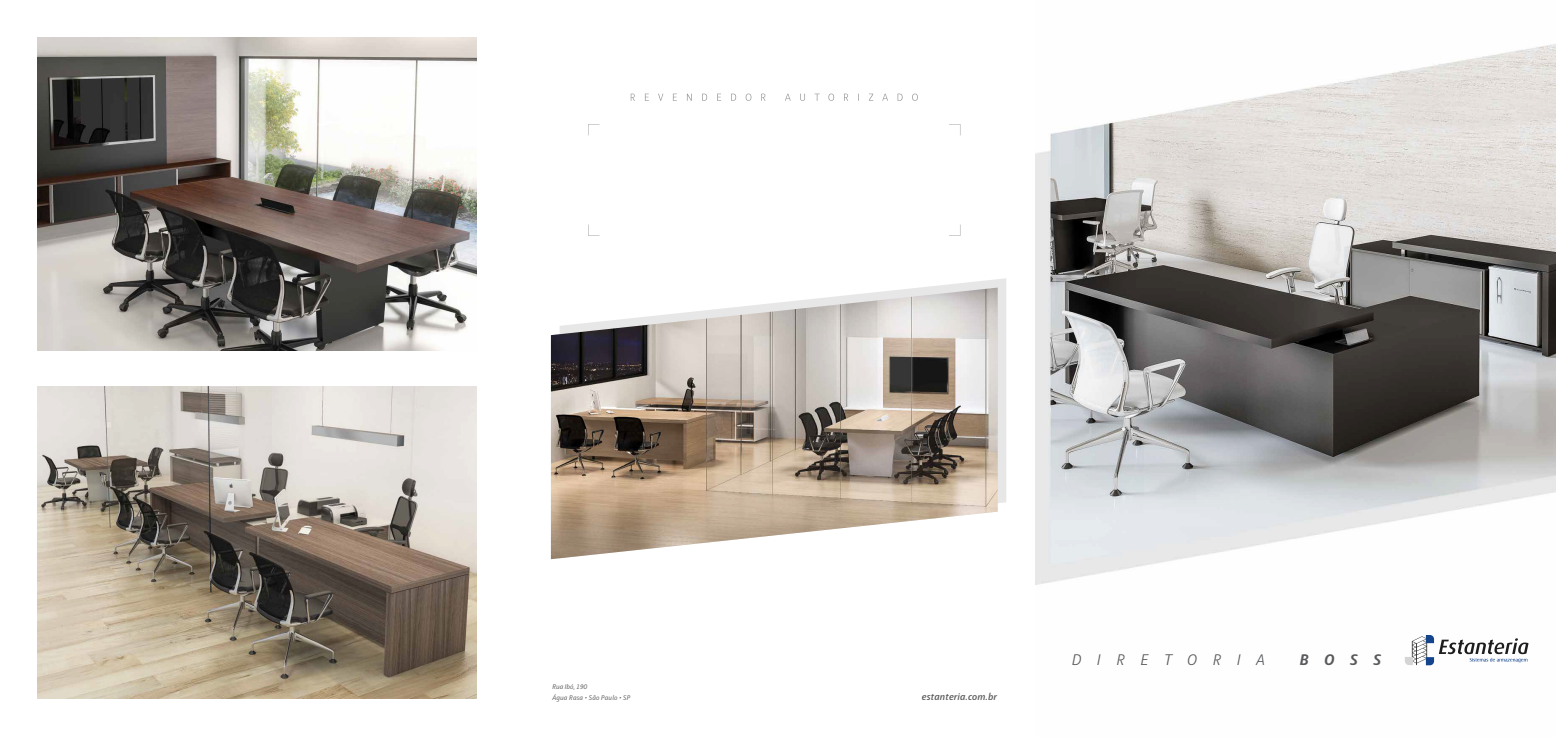
<style>
.page{position:relative;width:1556px;height:737px;background:#fff}
.page>*{position:absolute;margin:0;border:0;box-sizing:border-box;transform-origin:0 0}
.t1{font:15.75px "Haptic Light Italic 0 wt";letter-spacing:.99em;color:#58595b}
.t2{font:italic 700 15.75px "Haptic";color:#58595b}
.t3{font:italic 600 10.06px "Haptic";letter-spacing:.005em;color:#59595b}
.t4{font:italic 300 7px/10.5px "Haptic";letter-spacing:.01em;color:#59595b}
</style>
<div class="page">
<img style="left:1035px;top:44px;width:520px;height:622px">
<svg style="left:928px;top:278px;width:78px;height:234px;fill:#e7e7e7"></svg>
<img style="left:551px;top:287px;width:446px;height:272px">
<svg style="left:588px;top:124px;width:11px;height:11px"></svg>
<svg style="left:588px;top:224px;width:11px;height:12px"></svg>
<svg style="left:630px;top:94px;width:5px;height:7px"></svg>
<svg style="left:645px;top:94px;width:4px;height:7px"></svg>
<svg style="left:658px;top:94px;width:5px;height:7px"></svg>
<svg style="left:673px;top:94px;width:3px;height:7px"></svg>
<svg style="left:687px;top:94px;width:4px;height:7px"></svg>
<svg style="left:702px;top:94px;width:5px;height:7px"></svg>
<svg style="left:717px;top:94px;width:4px;height:7px"></svg>
<svg style="left:731px;top:94px;width:5px;height:7px"></svg>
<svg style="left:745px;top:94px;width:6px;height:7px"></svg>
<svg style="left:761px;top:94px;width:4px;height:7px"></svg>
<svg style="left:785px;top:94px;width:5px;height:7px"></svg>
<svg style="left:800px;top:94px;width:5px;height:7px"></svg>
<svg style="left:814px;top:94px;width:5px;height:7px"></svg>
<svg style="left:828px;top:94px;width:6px;height:7px"></svg>
<svg style="left:844px;top:94px;width:4px;height:7px"></svg>
<svg style="left:869px;top:94px;width:4px;height:7px"></svg>
<svg style="left:882px;top:94px;width:6px;height:7px"></svg>
<svg style="left:897px;top:94px;width:5px;height:7px"></svg>
<svg style="left:912px;top:94px;width:5px;height:7px"></svg>
<img style="left:37px;top:37px;width:439px;height:313px">
<img style="left:37px;top:386px;width:439px;height:313px">
<svg style="left:1404px;top:635px;width:124px;height:30px"></svg>
<p class="t4" style="left:552px;top:681px;width:79px">Rua Ibó, 190<br>Água Rasa • São Paulo • SP</p>
<h2 class="t3" style="left:921px;top:690px;width:77px">estanteria.com.br</h2>
<h1 class="t1" style="left:1071px;top:651px;width:195px">DIRETORIA</h1>
<h1 class="t2" style="left:1299px;top:650px;width:83px">BOSS</h1>
</div>
